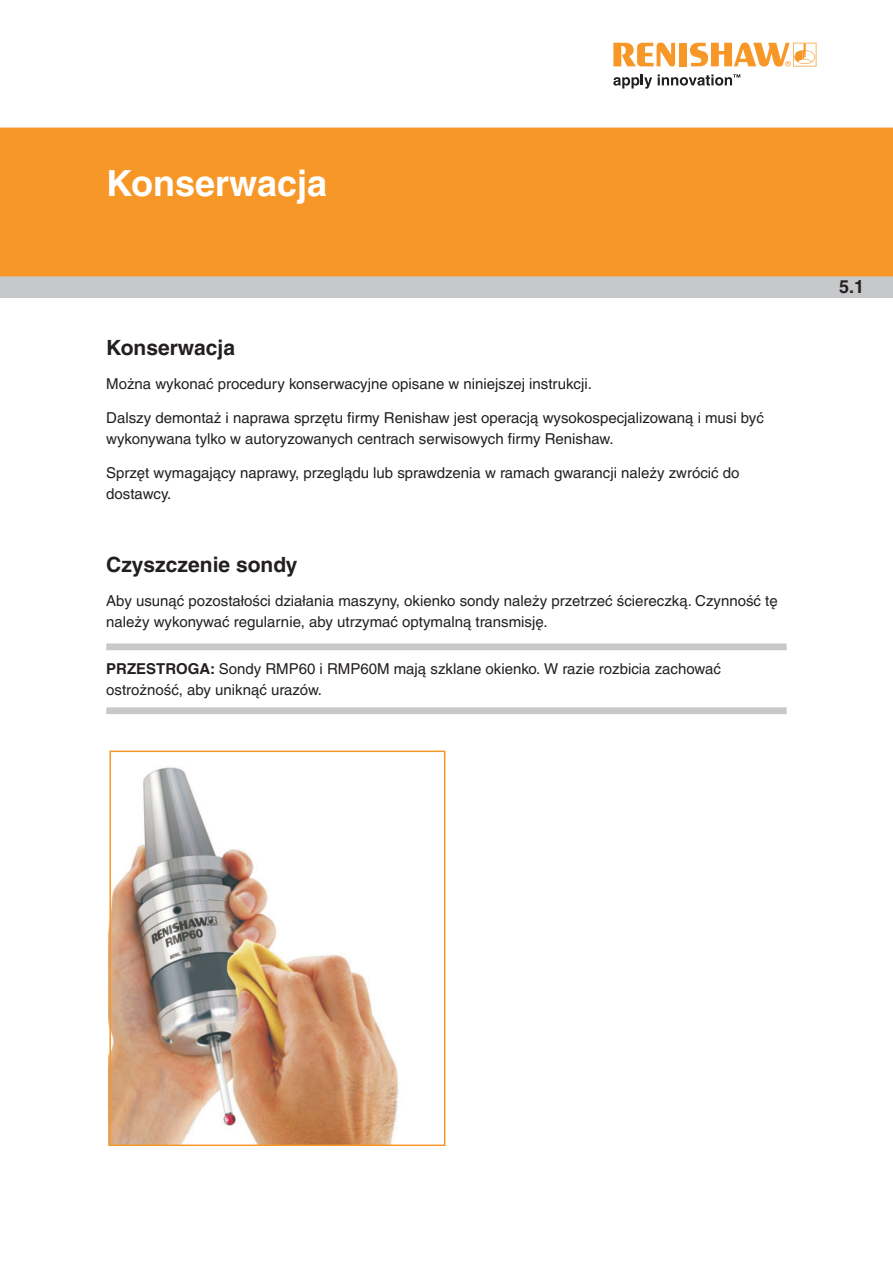
<style>
.page{position:relative;width:893px;height:1263px;background:#fff}
.page>*{position:absolute;margin:0;border:0;box-sizing:border-box;transform-origin:0 0}
.Section_Header{font:700 36px "Helvetica LT Pro";color:#fff}
.Heading_1{font:700 21px "Helvetica LT Pro";color:#231f20}
.t1{font:700 18px "Helvetica LT Pro";color:#231f20}
.Body_Text_10pt{font:15px/21px "Helvetica LT Pro";color:#231f20}
.Caution_1{font:15px/21px "Helvetica LT Pro";color:#231f20}
.s1{font-weight:700}
</style>
<div class="page">
<svg style="left:613px;top:75px;width:39px;height:14px"></svg>
<svg style="left:613px;top:43px;width:62px;height:24px"></svg>
<div style="left:679px;top:43px;width:8px;height:23px;background:#f79727"></div>
<svg style="left:690px;top:43px;width:126px;height:24px"></svg>
<svg style="left:658px;top:74px;width:82px;height:12px"></svg>
<div style="left:0;top:276px;width:893px;height:22px;background:#c7c8ca"></div>
<div style="left:0;top:128px;width:893px;height:148px;background:#f79727"></div>
<img style="left:108px;top:767px;width:291px;height:378px">
<div style="left:109px;top:750px;width:336px;height:396px;border:2px solid #f79727"></div>
<div style="left:106px;top:643px;width:681px;height:7px;background:#c7c8ca"></div>
<div style="left:106px;top:707px;width:681px;height:7px;background:#c7c8ca"></div>
<p class="Section_Header" style="left:106px;top:161px;width:222px">Konserwacja</p>
<p class="Heading_1" style="left:106px;top:335px;width:130px">Konserwacja</p>
<p class="Body_Text_10pt" style="left:106px;top:373px;width:487px">Można wykonać procedury konserwacyjne opisane w niniejszej instrukcji.</p>
<p class="Body_Text_10pt" style="left:106px;top:407px;width:659px">Dalszy demontaż i naprawa sprzętu firmy Renishaw jest operacją wysokospecjalizowaną i musi być wykonywana tylko w autoryzowanych centrach serwisowych firmy Renishaw.</p>
<p class="Body_Text_10pt" style="left:106px;top:462px;width:635px">Sprzęt wymagający naprawy, przeglądu lub sprawdzenia w ramach gwarancji należy zwrócić do dostawcy.</p>
<p class="Heading_1" style="left:106px;top:552px;width:193px">Czyszczenie sondy</p>
<p class="Body_Text_10pt" style="left:106px;top:590px;width:673px">Aby usunąć pozostałości działania maszyny, okienko sondy należy przetrzeć ściereczką. Czynność tę należy wykonywać regularnie, aby utrzymać optymalną transmisję.</p>
<p class="Caution_1" style="left:106px;top:658px;width:616px"><span class="s1">PRZESTROGA:</span> Sondy RMP60 i RMP60M mają szklane okienko. W razie rozbicia zachować ostrożność, aby uniknąć urazów.</p>
<p class="t1" style="left:839px;top:275px;width:27px">5.1</p>
</div>
